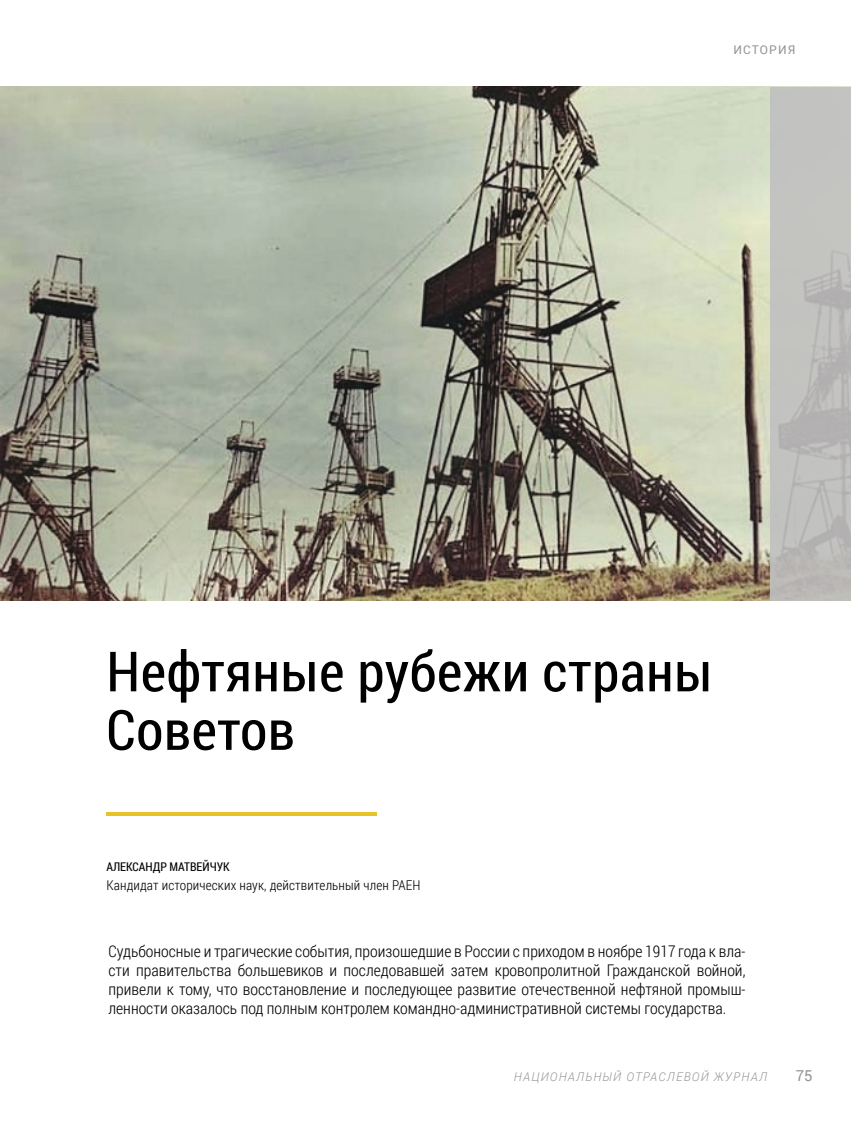
<style>
.page{position:relative;width:851px;height:1127px;background:#fff}
.page>*{position:absolute;margin:0;border:0;box-sizing:border-box;transform-origin:0 0}
.t1{font:55.5px/58.5px "Roboto Condensed";letter-spacing:.01em;color:#000}
.t2{font:300 16.05px/18.8px "Roboto Condensed";color:#000;text-align:justify}
.t3{font:15px "Roboto";color:#939393}
.t4{font:300 13.5px "Roboto Condensed";letter-spacing:.01em;color:#000}
.t5{font:italic 300 12px "Roboto";letter-spacing:.1em;color:#939393}
.t6{font:12px "Roboto Condensed";color:#000}
.t7{font:12px "Roboto";letter-spacing:.1em;color:#939393}
</style>
<div class="page">
<hr style="left:106px;top:812px;width:270px;height:4px;background:#e8c228">
<img style="left:0;top:86px;width:850px;height:515px">
<div style="left:770px;top:87px;width:80px;height:513px;background:linear-gradient(to bottom,#c3c5c2,#bab8b7)"></div>
<p class="t7" style="left:733px;top:41px;width:64px">ИСТОРИЯ</p>
<h1 class="t1" style="left:106px;top:640px;width:607px">Нефтяные рубежи страны<br>Советов</h1>
<p class="t6" style="left:106px;top:858px;width:125px">АЛЕКСАНДР МАТВЕЙЧУК</p>
<p class="t4" style="left:106px;top:876px;width:316px">Кандидат исторических наук, действительный член РАЕН</p>
<p class="t2" style="left:108px;top:941px;width:638px">Судьбоносные и трагические события, произошедшие в России с приходом в ноябре 1917 года к вла&shy;сти правительства большевиков и последовавшей затем кровопролитной Гражданской войной, привели к тому, что восстановление и последующее развитие отечественной нефтяной промыш&shy;ленности оказалось под полным контролем командно-административной системы государства.</p>
<p class="t5" style="left:514px;top:1068px;width:254px">НАЦИОНАЛЬНЫЙ ОТРАСЛЕВОЙ ЖУРНАЛ</p>
<p class="t3" style="left:795px;top:1065px;width:18px">75</p>
</div>
